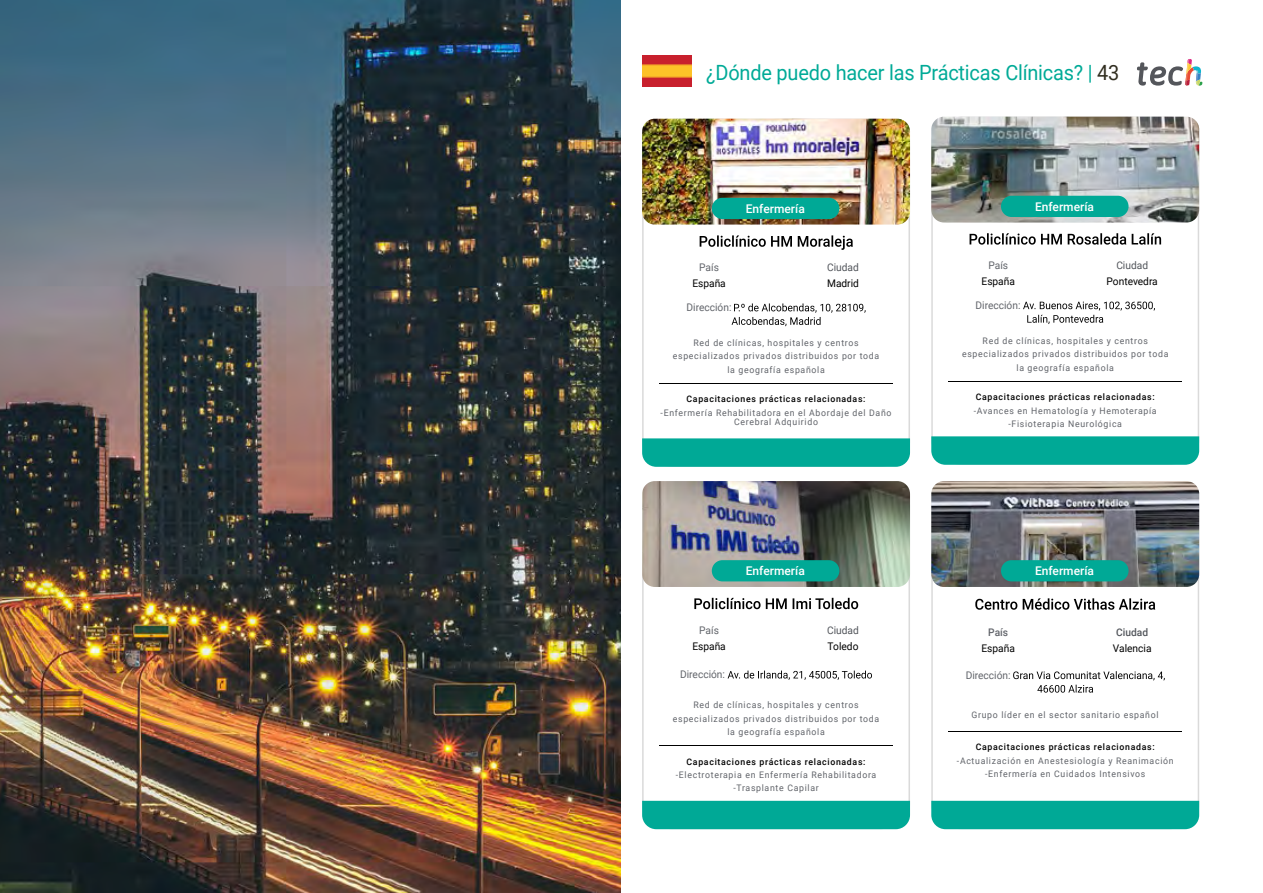
<style>
.page{position:relative;width:1263px;height:893px;background:#fff}
.page>*{position:absolute;margin:0;border:0;box-sizing:border-box;transform-origin:0 0}
.t1{font:21px "Roboto";letter-spacing:-.01em;color:#00aa97;scale:.95 1}
.t2{font:500 12px "Roboto";color:#fff}
.t3{font:10.5px "Roboto";color:#000}
.t4{font:10.5px "Roboto";color:#61646a}
.t5{font:10.5px "Roboto";color:#52555b}
.t6{font:500 10.5px "Roboto";color:#52555b}
.t7{font:500 10.5px "Roboto";color:#61646a}
.t8{font:9px/13.5px "Roboto";letter-spacing:.08em;color:#61646a;text-align:center}
.t9{font:500 9px "Roboto";letter-spacing:.08em;color:#000}
.s1{color:#312e20}
</style>
<div class="page">
<img style="left:0;top:0;width:621px;height:893px">
<svg style="left:1137px;top:59px;width:65px;height:27px"></svg>
<img style="left:642px;top:56px;width:49px;height:30px">
<svg style="left:642px;top:118px;width:269px;height:325px"></svg>
<img style="left:642px;top:119px;width:268px;height:106px">
<div style="left:712px;top:198px;width:127px;height:21px;background:#00a996;border-radius:11px"></div>
<svg style="left:642px;top:438px;width:268px;height:29px;background:#07ab99"></svg>
<hr style="left:659px;top:383px;width:234px;height:1px;background:#000">
<svg style="left:731px;top:303px;width:135px;height:23px"></svg>
<svg style="left:700px;top:235px;width:153px;height:15px"></svg>
<svg style="left:931px;top:116px;width:269px;height:337px"></svg>
<img style="left:931px;top:117px;width:268px;height:106px">
<div style="left:1001px;top:196px;width:127px;height:21px;background:#00a996;border-radius:11px"></div>
<svg style="left:931px;top:436px;width:268px;height:29px;background:#07ab99"></svg>
<hr style="left:948px;top:381px;width:234px;height:1px;background:#000">
<svg style="left:1023px;top:302px;width:132px;height:22px"></svg>
<svg style="left:969px;top:233px;width:192px;height:12px"></svg>
<svg style="left:642px;top:587px;width:269px;height:243px"></svg>
<img style="left:642px;top:481px;width:268px;height:106px">
<div style="left:712px;top:560px;width:127px;height:21px;background:#00a996;border-radius:11px"></div>
<div style="left:642px;top:801px;width:268px;height:28px;background:#00a996"></div>
<hr style="left:659px;top:745px;width:234px;height:1px;background:#000">
<svg style="left:728px;top:671px;width:144px;height:9px"></svg>
<svg style="left:694px;top:598px;width:164px;height:11px"></svg>
<svg style="left:931px;top:492px;width:269px;height:338px"></svg>
<img style="left:931px;top:481px;width:268px;height:106px">
<div style="left:1001px;top:560px;width:127px;height:21px;background:#00a996;border-radius:11px"></div>
<div style="left:931px;top:801px;width:268px;height:28px;background:#00a996"></div>
<hr style="left:948px;top:731px;width:234px;height:1px;background:#000">
<svg style="left:1013px;top:671px;width:152px;height:22px"></svg>
<svg style="left:975px;top:598px;width:180px;height:12px"></svg>
<h1 class="t1" style="left:706px;top:57px;width:436px">¿Dónde puedo hacer las Prácticas Clínicas? | <span class="s1">43</span></h1>
<h2 class="t2" style="left:746px;top:200px;width:60px">Enfermería</h2>
<h2 class="t2" style="left:1035px;top:198px;width:60px">Enfermería</h2>
<p class="t4" style="left:699px;top:260px;width:21px">País</p>
<p class="t3" style="left:692px;top:276px;width:35px">España</p>
<p class="t5" style="left:827px;top:260px;width:33px">Ciudad</p>
<p class="t3" style="left:827px;top:276px;width:33px">Madrid</p>
<p class="t4" style="left:988px;top:258px;width:21px">País</p>
<p class="t3" style="left:981px;top:274px;width:35px">España</p>
<p class="t5" style="left:1116px;top:258px;width:33px">Ciudad</p>
<p class="t3" style="left:1106px;top:274px;width:53px">Pontevedra</p>
<p class="t4" style="left:686px;top:300px;width:46px">Dirección:</p>
<p class="t8" style="left:673px;top:336px;width:208px">Red de clínicas, hospitales y centros especializados privados distribuidos por toda la geografía española</p>
<p class="t9" style="left:686px;top:393px;width:180px">Capacitaciones prácticas relacionadas:</p>
<p class="t8" style="left:661px;top:408px;width:232px;line-height:9px">-Enfermería Rehabilitadora en el Abordaje del Daño<br>Cerebral Adquirido</p>
<p class="t4" style="left:975px;top:298px;width:46px">Dirección:</p>
<p class="t8" style="left:962px;top:333px;width:208px">Red de clínicas, hospitales y centros especializados privados distribuidos por toda la geografía española</p>
<p class="t9" style="left:976px;top:391px;width:180px">Capacitaciones prácticas relacionadas:</p>
<p class="t8" style="left:974px;top:403px;width:184px">-Avances en Hematología y Hemoterapía -Fisioterapia Neurológica</p>
<h2 class="t2" style="left:746px;top:563px;width:60px">Enfermería</h2>
<h2 class="t2" style="left:1035px;top:563px;width:60px">Enfermería</h2>
<p class="t4" style="left:699px;top:622px;width:21px">País</p>
<p class="t3" style="left:692px;top:639px;width:35px">España</p>
<p class="t5" style="left:827px;top:622px;width:33px">Ciudad</p>
<p class="t3" style="left:828px;top:639px;width:32px">Toledo</p>
<p class="t7" style="left:988px;top:625px;width:21px">País</p>
<p class="t3" style="left:981px;top:641px;width:35px">España</p>
<p class="t6" style="left:1116px;top:625px;width:33px">Ciudad</p>
<p class="t3" style="left:1113px;top:641px;width:40px">Valencia</p>
<p class="t4" style="left:680px;top:667px;width:46px">Dirección:</p>
<p class="t8" style="left:673px;top:698px;width:208px">Red de clínicas, hospitales y centros especializados privados distribuidos por toda la geografía española</p>
<p class="t9" style="left:686px;top:755px;width:180px">Capacitaciones prácticas relacionadas:</p>
<p class="t8" style="left:676px;top:768px;width:202px">-Electroterapia en Enfermería Rehabilitadora -Trasplante Capilar</p>
<p class="t4" style="left:966px;top:668px;width:46px">Dirección:</p>
<p class="t8" style="left:971px;top:707px;width:189px">Grupo líder en el sector sanitario español</p>
<p class="t9" style="left:976px;top:741px;width:180px">Capacitaciones prácticas relacionadas:</p>
<p class="t8" style="left:957px;top:753px;width:218px">-Actualización en Anestesiología y Reanimación -Enfermería en Cuidados Intensivos</p>
</div>
